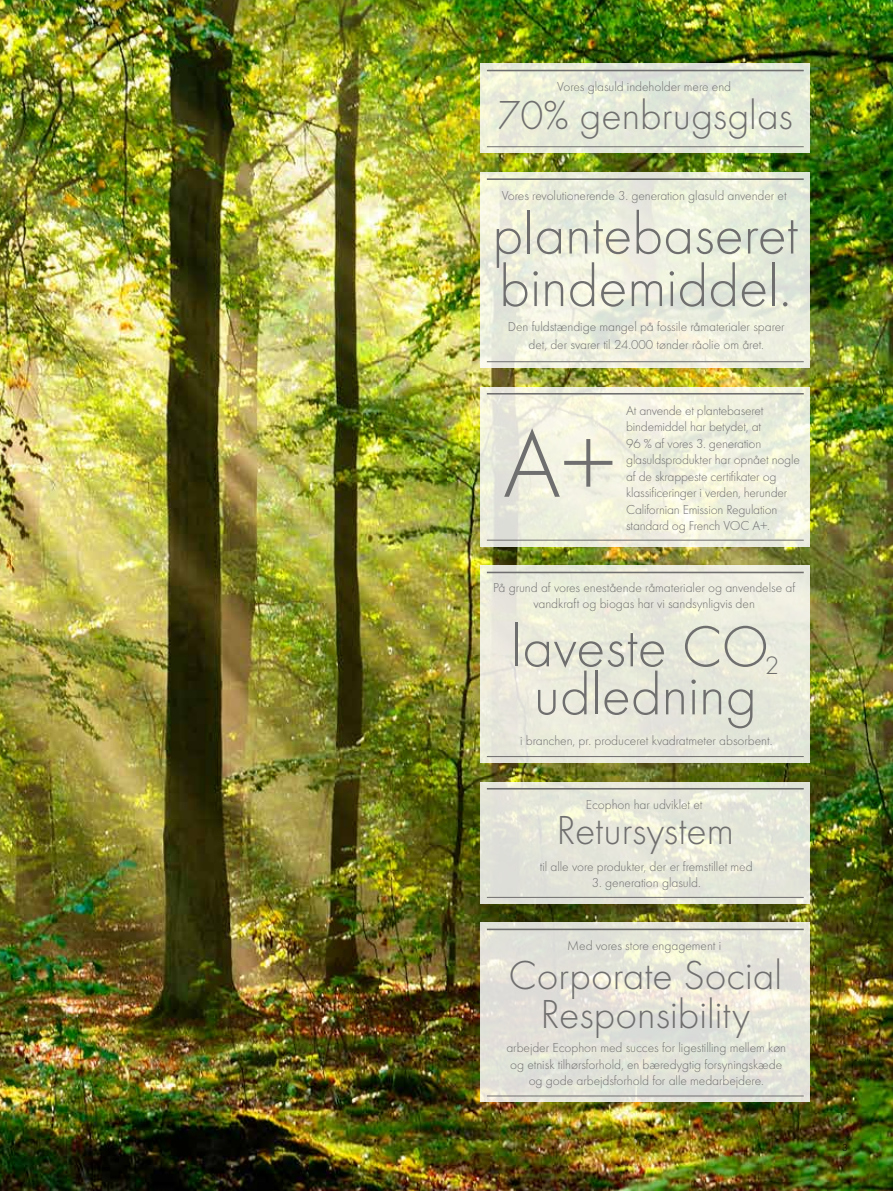
<style>
.page{position:relative;width:893px;height:1191px;background:#fff}
.page>*{position:absolute;margin:0;border:0;box-sizing:border-box;transform-origin:0 0}
.t1{font:300 99.6px "Futura";color:#706f6f}
.t2{font:300 60px/52.5px "Futura";color:#706f6f}
.t3{font:300 42px/39px "Futura";color:#706f6f;text-align:center}
.t4{font:300 26.25px "Futura";color:#706f6f}
.t5{font:300 13.5px/16.5px "Futura";letter-spacing:-.005em;color:#706f6f;text-align:center}
.t6{font:300 10.5px "Futura";color:#000}
</style>
<div class="page">
<img style="left:0;top:0;width:893px;height:1191px">
<svg style="left:480px;top:922px;width:330px;height:180px;background:#e3e3d9"></svg>
<hr style="left:487px;top:1095px;width:317px;height:1px;background:#706f6f">
<hr style="left:487px;top:928px;width:317px;height:2px;background:#706f6f">
<svg style="left:480px;top:782px;width:330px;height:121px;background:#e5e6d9"></svg>
<hr style="left:487px;top:897px;width:317px;height:1px;background:#706f6f">
<hr style="left:487px;top:788px;width:317px;height:1px;background:#706f6f">
<svg style="left:480px;top:64px;width:330px;height:89px;background:#e5e9d9"></svg>
<hr style="left:487px;top:146px;width:317px;height:1px;background:#706f6f">
<hr style="left:487px;top:70px;width:317px;height:1px;background:#706f6f">
<svg style="left:480px;top:387px;width:330px;height:159px;background:#eeefde"></svg>
<hr style="left:487px;top:540px;width:317px;height:1px;background:#706f6f">
<hr style="left:487px;top:393px;width:317px;height:1px;background:#706f6f">
<div style="left:480px;top:565px;width:330px;height:198px;background:#e9eadc"></div>
<hr style="left:487px;top:756px;width:317px;height:1px;background:#706f6f">
<hr style="left:487px;top:571px;width:317px;height:2px;background:#706f6f">
<svg style="left:480px;top:172px;width:330px;height:196px;background:#ebeddd"></svg>
<hr style="left:487px;top:178px;width:317px;height:2px;background:#706f6f">
<hr style="left:487px;top:361px;width:317px;height:1px;background:#706f6f">
<p class="t5" style="left:557px;top:79px;width:176px">Vores glasuld indeholder mere end</p>
<h3 class="t3" style="left:497px;top:97px;width:297px">70% genbrugsglas</h3>
<p class="t5" style="left:502px;top:188px;width:286px">Vores revolutionerende 3. generation glasuld anvender et</p>
<h2 class="t2" style="left:492px;top:209px;width:307px">plantebaseret bindemiddel.</h2>
<p class="t5" style="left:508px;top:318px;width:278px;line-height:18px">Den fuldstændige mangel på fossile råmaterialer sparer det, der svarer til 24.000 tønder råolie om året.</p>
<h1 class="t1" style="left:503px;top:407px;width:114px">A+</h1>
<p class="t5" style="left:626px;top:402px;width:175px;text-align:left">At anvende et plantebaseret bindemiddel har betydet, at<br>96 % af vores 3. generation glasuldsprodukter har opnået nogle af de skrappeste certifikater og klassificeringer i verden, herunder<br>Californian Emission Regulation standard og French VOC A+.</p>
<p class="t5" style="left:493px;top:579px;width:304px">På grund af vores enestående råmaterialer og anvendelse af vandkraft og biogas har vi sandsynligvis den</p>
<h2 class="t2" style="left:511px;top:622px;width:259px">laveste CO</h2>
<h3 class="t4" style="left:765px;top:650px;width:16px">2</h3>
<h2 class="t2" style="left:534px;top:670px;width:225px">udledning</h2>
<p class="t5" style="left:520px;top:732px;width:254px">i branchen, pr. produceret kvadratmeter absorbent.</p>
<p class="t5" style="left:586px;top:796px;width:118px">Ecophon har udviklet et</p>
<h3 class="t3" style="left:556px;top:812px;width:179px">Retursystem</h3>
<p class="t5" style="left:540px;top:858px;width:214px">til alle vore produkter, der er fremstillet med</p>
<p class="t5" style="left:592px;top:875px;width:110px">3. generation glasuld.</p>
<p class="t5" style="left:567px;top:938px;width:156px">Med vores store engagement i</p>
<h3 class="t3" style="left:508px;top:956px;width:275px">Corporate Social<br>Responsibility</h3>
<p class="t5" style="left:506px;top:1040px;width:281px">arbejder Ecophon med succes for ligestilling mellem køn og etnisk tilhørsforhold, en bæredygtig forsyningskæde og gode arbejdsforhold for alle medarbejdere.</p>
<p class="t6" style="left:842px;top:1142px;width:7px">3</p>
</div>
